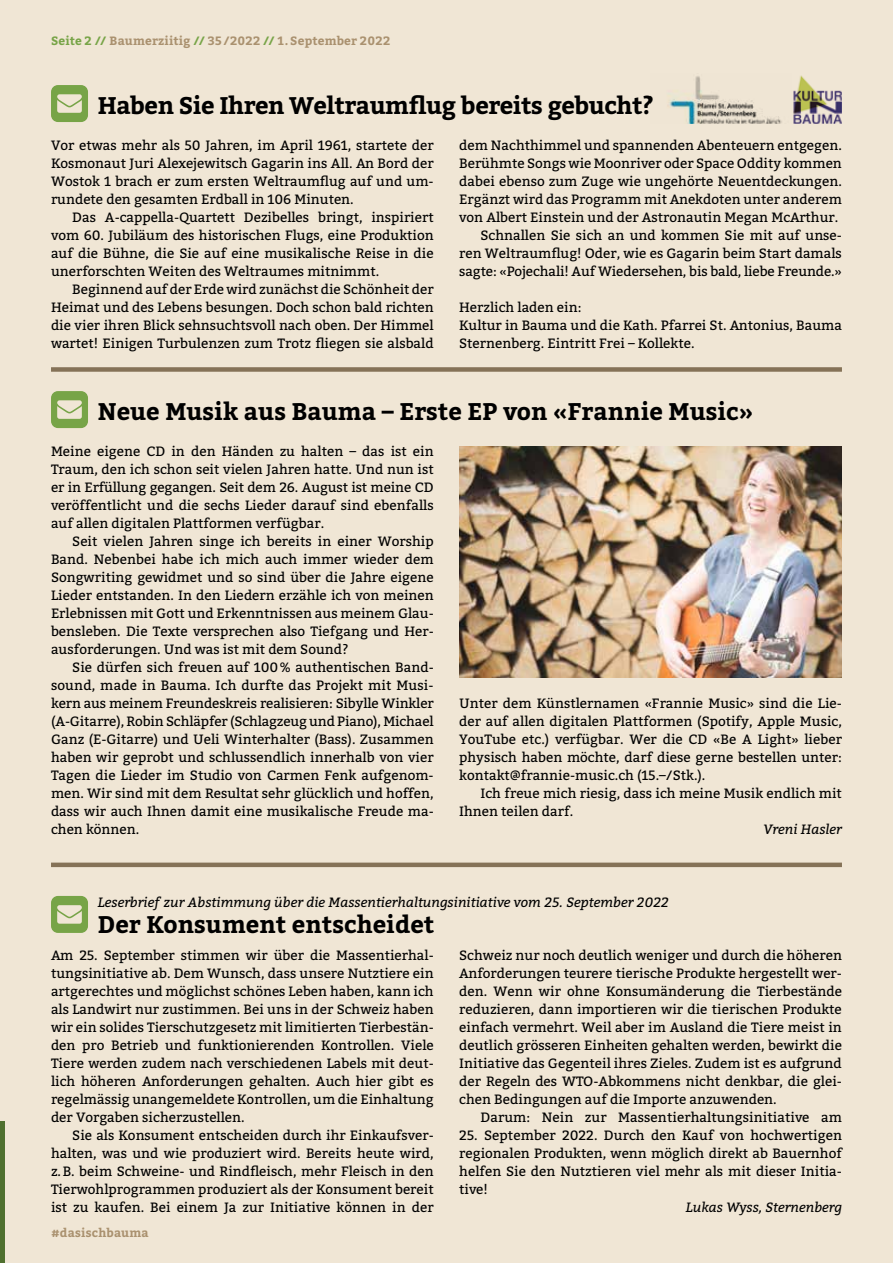
<style>
.page{position:relative;width:893px;height:1263px;background:#f0e6d5}
.page>*{position:absolute;margin:0;border:0;box-sizing:border-box;transform-origin:0 0}
.t1{font:700 24px "Bitter";color:#000}
.t2{font:700 24px "Bitter";letter-spacing:-.02em;color:#000}
.t3{font:13.5px/18px "Bitter";color:#000;text-align:justify}
.t4{font:italic 13.5px "Bitter";color:#000}
.t5{font:700 12px "Bitter";letter-spacing:.015em;color:#aa916f}
.s1{color:#77a447}
</style>
<div class="page">
<hr style="left:0;top:1122px;width:4px;height:141px;background:#4f702f">
<svg style="left:51px;top:85px;width:37px;height:37px"></svg>
<img style="left:793px;top:75px;width:49px;height:48px">
<img style="left:667px;top:76px;width:115px;height:47px">
<svg style="left:51px;top:391px;width:37px;height:37px"></svg>
<div style="left:51px;top:367px;width:791px;height:5px;background:#857257"></div>
<div style="left:51px;top:862px;width:791px;height:5px;background:#857257"></div>
<svg style="left:51px;top:896px;width:37px;height:37px"></svg>
<img style="left:459px;top:446px;width:383px;height:231px">
<p class="t5" style="left:51px;top:31px;width:341px"><span class="s1">Seite 2 //</span> Baumerziitig <span class="s1">//</span> 35/2022 <span class="s1">//</span> 1. September 2022</p>
<h1 class="t2" style="left:98px;top:87px;width:557px">Haben Sie Ihren Weltraumflug bereits gebucht?</h1>
<p class="t3" style="left:51px;top:135px;width:384px">Vor etwas mehr als 50 Jahren, im April 1961, startete der Kosmonaut Juri Alexejewitsch Gagarin ins All. An Bord der Wostok 1 brach er zum ersten Weltraumflug auf und um&shy;rundete den gesamten Erdball in 106 Minuten.</p>
<p class="t3" style="left:51px;top:207px;width:384px;text-indent:21px">Das A-cappella-Quartett Dezibelles bringt, inspiriert vom 60. Jubiläum des historischen Flugs, eine Produktion auf die Bühne, die Sie auf eine musikalische Reise in die unerforschten Weiten des Weltraumes mitnimmt.</p>
<p class="t3" style="left:51px;top:279px;width:384px;text-indent:21px">Beginnend auf der Erde wird zunächst die Schönheit der Heimat und des Lebens besungen. Doch schon bald richten die vier ihren Blick sehnsuchtsvoll nach oben. Der Himmel wartet! Einigen Turbulenzen zum Trotz fliegen sie alsbald</p>
<p class="t3" style="left:459px;top:135px;width:384px;text-align:right">dem Nachthimmel und spannenden Abenteuern entgegen.<br>Berühmte Songs wie Moonriver oder Space Oddity kommen dabei ebenso zum Zuge wie ungehörte Neuentdeckungen.<br>Ergänzt wird das Programm mit Anekdoten unter anderem von Albert Einstein und der Astronautin Megan McArthur.<br>Schnallen Sie sich an und kommen Sie mit auf unse&shy;ren Weltraumflug! Oder, wie es Gagarin beim Start damals sagte: «Pojechali! Auf Wiedersehen, bis bald, liebe Freunde.»</p>
<p class="t3" style="left:459px;top:297px;width:384px;text-align:left">Herzlich laden ein:<br>Kultur in Bauma und die Kath. Pfarrei St. Antonius, Bauma<br>Sternenberg. Eintritt Frei – Kollekte.</p>
<h1 class="t1" style="left:98px;top:393px;width:657px">Neue Musik aus Bauma – Erste EP von «Frannie Music»</h1>
<p class="t3" style="left:51px;top:441px;width:384px">Meine eigene CD in den Händen zu halten – das ist ein Traum, den ich schon seit vielen Jahren hatte. Und nun ist er in Erfüllung gegangen. Seit dem 26. August ist meine CD veröffentlicht und die sechs Lieder darauf sind ebenfalls auf allen digitalen Plattformen verfügbar.</p>
<p class="t3" style="left:51px;top:531px;width:384px;text-indent:21px">Seit vielen Jahren singe ich bereits in einer Worship Band. Nebenbei habe ich mich auch immer wieder dem Songwriting gewidmet und so sind über die Jahre eigene Lieder entstanden. In den Liedern erzähle ich von meinen Erlebnissen mit Gott und Erkenntnissen aus meinem Glau&shy;bensleben. Die Texte versprechen also Tiefgang und Her&shy;ausforderungen. Und was ist mit dem Sound?</p>
<p class="t3" style="left:51px;top:657px;width:384px;text-indent:21px">Sie dürfen sich freuen auf 100% authentischen Band&shy;sound, made in Bauma. Ich durfte das Projekt mit Musi&shy;kern aus meinem Freundeskreis realisieren: Sibylle Winkler (A-Gitarre), Robin Schläpfer (Schlagzeug und Piano), Michael Ganz (E-Gitarre) und Ueli Winterhalter (Bass). Zusammen haben wir geprobt und schlussendlich innerhalb von vier Tagen die Lieder im Studio von Carmen Fenk aufgenom&shy;men. Wir sind mit dem Resultat sehr glücklich und hoffen, dass wir auch Ihnen damit eine musikalische Freude ma&shy;chen können.</p>
<p class="t3" style="left:459px;top:693px;width:384px">Unter dem Künstlernamen «Frannie Music» sind die Lie&shy;der auf allen digitalen Plattformen (Spotify, Apple Music, YouTube etc.) verfügbar. Wer die CD «Be A Light» lieber physisch haben möchte, darf diese gerne bestellen unter: kontakt@frannie-music.ch (15.–/Stk.).</p>
<p class="t3" style="left:459px;top:783px;width:384px;text-indent:21px">Ich freue mich riesig, dass ich meine Musik endlich mit<br>Ihnen teilen darf.</p>
<p class="t4" style="left:763px;top:819px;width:80px">Vreni Hasler</p>
<p class="t4" style="left:98px;top:893px;width:573px">Leserbrief zur Abstimmung über die Massentierhaltungsinitiative vom 25. September 2022</p>
<h1 class="t1" style="left:98px;top:906px;width:338px">Der Konsument entscheidet</h1>
<p class="t3" style="left:51px;top:945px;width:384px">Am 25. September stimmen wir über die Massentierhal&shy;tungsinitiative ab. Dem Wunsch, dass unsere Nutztiere ein artgerechtes und möglichst schönes Leben haben, kann ich als Landwirt nur zustimmen. Bei uns in der Schweiz haben wir ein solides Tierschutzgesetz mit limitierten Tierbestän&shy;den pro Betrieb und funktionierenden Kontrollen. Viele Tiere werden zudem nach verschiedenen Labels mit deut&shy;lich höheren Anforderungen gehalten. Auch hier gibt es regelmässig unangemeldete Kontrollen, um die Einhaltung der Vorgaben sicherzustellen.</p>
<p class="t3" style="left:51px;top:1125px;width:384px;text-indent:21px">Sie als Konsument entscheiden durch ihr Einkaufsver&shy;halten, was und wie produziert wird. Bereits heute wird, z.B. beim Schweine- und Rindfleisch, mehr Fleisch in den Tierwohlprogrammen produziert als der Konsument bereit ist zu kaufen. Bei einem Ja zur Initiative können in der</p>
<p class="t3" style="left:459px;top:945px;width:384px">Schweiz nur noch deutlich weniger und durch die höheren Anforderungen teurere tierische Produkte hergestellt wer&shy;den. Wenn wir ohne Konsumänderung die Tierbestände reduzieren, dann importieren wir die tierischen Produkte einfach vermehrt. Weil aber im Ausland die Tiere meist in deutlich grösseren Einheiten gehalten werden, bewirkt die Initiative das Gegenteil ihres Zieles. Zudem ist es aufgrund der Regeln des WTO-Abkommens nicht denkbar, die glei&shy;chen Bedingungen auf die Importe anzuwenden.</p>
<p class="t3" style="left:480px;top:1107px;width:363px">Darum: Nein zur Massentierhaltungsinitiative am</p>
<p class="t3" style="left:459px;top:1125px;width:384px">25. September 2022. Durch den Kauf von hochwertigen regionalen Produkten, wenn möglich direkt ab Bauernhof helfen Sie den Nutztieren viel mehr als mit dieser Initia&shy;tive!</p>
<p class="t4" style="left:686px;top:1197px;width:158px">Lukas Wyss, Sternenberg</p>
<p class="t5" style="left:51px;top:1224px;width:99px">#dasischbauma</p>
</div>
